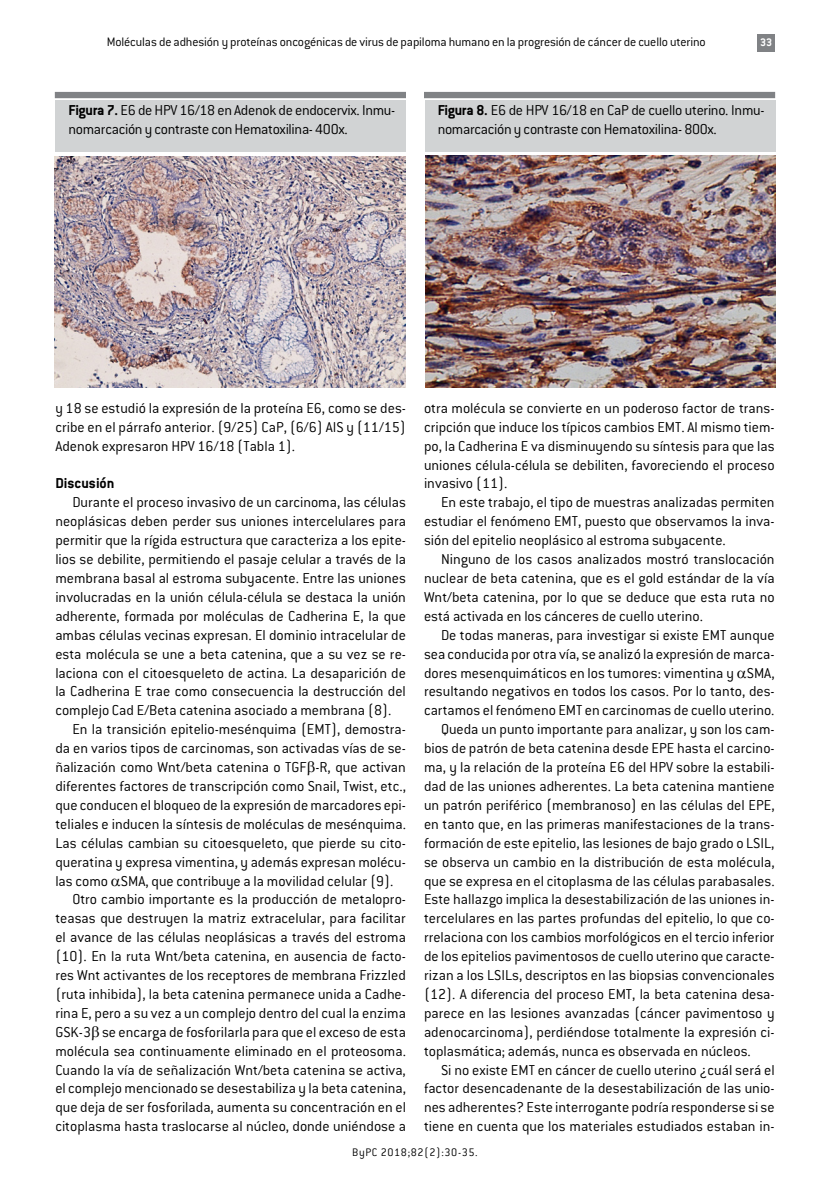
<style>
.page{position:relative;width:830px;height:1191px;background:#fff}
.page>*{position:absolute;margin:0;border:0;box-sizing:border-box;transform-origin:0 0}
.t1{font:300 15.75px/18.9px "Conduit ITC";color:#000;text-align:justify}
.t2{font:300 15.75px/18.9px "Conduit ITC";letter-spacing:-.02em;color:#000}
.t3{font:700 15.75px "Conduit ITC";color:#000}
.t4{font:300 13.5px "Conduit ITC";letter-spacing:-.01em;color:#000}
.t5{font:300 12px "Conduit ITC";letter-spacing:.05em;color:#000}
.t6{font:700 12px "Conduit ITC";color:#fff}
.s1{font-weight:700}
</style>
<div class="page">
<div style="left:757px;top:34px;width:17px;height:17px;background:#808285"></div>
<div style="left:56px;top:100px;width:350px;height:51px;background:#d1d3d4"></div>
<div style="left:55px;top:92px;width:351px;height:6px;background:#808285"></div>
<img style="left:55px;top:156px;width:350px;height:231px">
<div style="left:424px;top:100px;width:350px;height:51px;background:#d1d3d4"></div>
<div style="left:424px;top:92px;width:350px;height:6px;background:#808285"></div>
<img style="left:425px;top:155px;width:350px;height:232px">
<p class="t4" style="left:107px;top:33px;width:600px">Moléculas de adhesión y proteínas oncogénicas de virus de papiloma humano en la progresión de cáncer de cuello uterino</p>
<p class="t6" style="left:759px;top:35px;width:13px">33</p>
<p class="t2" style="left:68px;top:100px;width:328px"><span class="s1">Figura 7.</span> E6 de HPV 16/18 en Adenok de endocervix. Inmu&shy;nomarcación y contraste con Hematoxilina- 400x.</p>
<p class="t2" style="left:437px;top:100px;width:328px"><span class="s1">Figura 8.</span> E6 de HPV 16/18 en CaP de cuello uterino. Inmu&shy;nomarcación y contraste con Hematoxilina- 800x.</p>
<p class="t1" style="left:55px;top:398px;width:352px">y 18 se estudió la expresión de la proteína E6, como se des&shy;cribe en el párrafo anterior. (9/25) CaP, (6/6) AIS y (11/15)<br>Adenok expresaron HPV 16/18 (Tabla 1).</p>
<p class="t3" style="left:55px;top:474px;width:61px">Discusión</p>
<p class="t1" style="left:55px;top:492px;width:352px;text-indent:17px">Durante el proceso invasivo de un carcinoma, las células neoplásicas deben perder sus uniones intercelulares para permitir que la rígida estructura que caracteriza a los epite&shy;lios se debilite, permitiendo el pasaje celular a través de la membrana basal al estroma subyacente. Entre las uniones involucradas en la unión célula-célula se destaca la unión adherente, formada por moléculas de Cadherina E, la que ambas células vecinas expresan. El dominio intracelular de esta molécula se une a beta catenina, que a su vez se re&shy;laciona con el citoesqueleto de actina. La desaparición de la Cadherina E trae como consecuencia la destrucción del complejo Cad E/Beta catenina asociado a membrana (8).</p>
<p class="t1" style="left:55px;top:719px;width:352px;text-indent:17px">En la transición epitelio-mesénquima (EMT), demostra&shy;da en varios tipos de carcinomas, son activadas vías de se&shy;ñalización como Wnt/beta catenina o TGF -R, que activan diferentes factores de transcripción como Snail, Twist, etc., que conducen el bloqueo de la expresión de marcadores epi&shy;teliales e inducen la síntesis de moléculas de mesénquima.<br>Las células cambian su citoesqueleto, que pierde su cito&shy;queratina y expresa vimentina, y además expresan molécu&shy;las como SMA, que contribuye a la movilidad celular (9).</p>
<p class="t1" style="left:55px;top:889px;width:352px;text-indent:17px">Otro cambio importante es la producción de metalopro&shy;teasas que destruyen la matriz extracelular, para facilitar el avance de las células neoplásicas a través del estroma (10). En la ruta Wnt/beta catenina, en ausencia de facto&shy;res Wnt activantes de los receptores de membrana Frizzled (ruta inhibida), la beta catenina permanece unida a Cadhe&shy;rina E, pero a su vez a un complejo dentro del cual la enzima GSK-3 se encarga de fosforilarla para que el exceso de esta molécula sea continuamente eliminado en el proteosoma.<br>Cuando la vía de señalización Wnt/beta catenina se activa, el complejo mencionado se desestabiliza y la beta catenina, que deja de ser fosforilada, aumenta su concentración en el citoplasma hasta traslocarse al núcleo, donde uniéndose a</p>
<p class="t1" style="left:424px;top:398px;width:352px">otra molécula se convierte en un poderoso factor de trans&shy;cripción que induce los típicos cambios EMT. Al mismo tiem&shy;po, la Cadherina E va disminuyendo su síntesis para que las uniones célula-célula se debiliten, favoreciendo el proceso invasivo (11).</p>
<p class="t1" style="left:424px;top:492px;width:352px;text-indent:17px">En este trabajo, el tipo de muestras analizadas permiten estudiar el fenómeno EMT, puesto que observamos la inva&shy;sión del epitelio neoplásico al estroma subyacente.</p>
<p class="t1" style="left:424px;top:549px;width:352px;text-indent:17px">Ninguno de los casos analizados mostró translocación nuclear de beta catenina, que es el gold estándar de la vía Wnt/beta catenina, por lo que se deduce que esta ruta no está activada en los cánceres de cuello uterino.</p>
<p class="t1" style="left:424px;top:625px;width:352px;text-indent:17px">De todas maneras, para investigar si existe EMT aunque sea conducida por otra vía, se analizó la expresión de marca&shy;dores mesenquimáticos en los tumores: vimentina y SMA, resultando negativos en todos los casos. Por lo tanto, des&shy;cartamos el fenómeno EMT en carcinomas de cuello uterino.</p>
<p class="t1" style="left:424px;top:719px;width:352px;text-indent:17px">Queda un punto importante para analizar, y son los cam&shy;bios de patrón de beta catenina desde EPE hasta el carcino&shy;ma, y la relación de la proteína E6 del HPV sobre la estabili&shy;dad de las uniones adherentes. La beta catenina mantiene un patrón periférico (membranoso) en las células del EPE, en tanto que, en las primeras manifestaciones de la trans&shy;formación de este epitelio, las lesiones de bajo grado o LSIL, se observa un cambio en la distribución de esta molécula, que se expresa en el citoplasma de las células parabasales.<br>Este hallazgo implica la desestabilización de las uniones in&shy;tercelulares en las partes profundas del epitelio, lo que co&shy;rrelaciona con los cambios morfológicos en el tercio inferior de los epitelios pavimentosos de cuello uterino que caracte&shy;rizan a los LSILs, descriptos en las biopsias convencionales (12). A diferencia del proceso EMT, la beta catenina desa&shy;parece en las lesiones avanzadas (cáncer pavimentoso y adenocarcinoma), perdiéndose totalmente la expresión ci&shy;toplasmática; además, nunca es observada en núcleos.</p>
<p class="t1" style="left:424px;top:1059px;width:352px;text-indent:17px">Si no existe EMT en cáncer de cuello uterino ¿cuál será el factor desencadenante de la desestabilización de las unio&shy;nes adherentes? Este interrogante podría responderse si se tiene en cuenta que los materiales estudiados estaban in-</p>
<p class="t5" style="left:352px;top:1145px;width:127px">ByPC 2018;82(2):30-35.</p>
</div>
